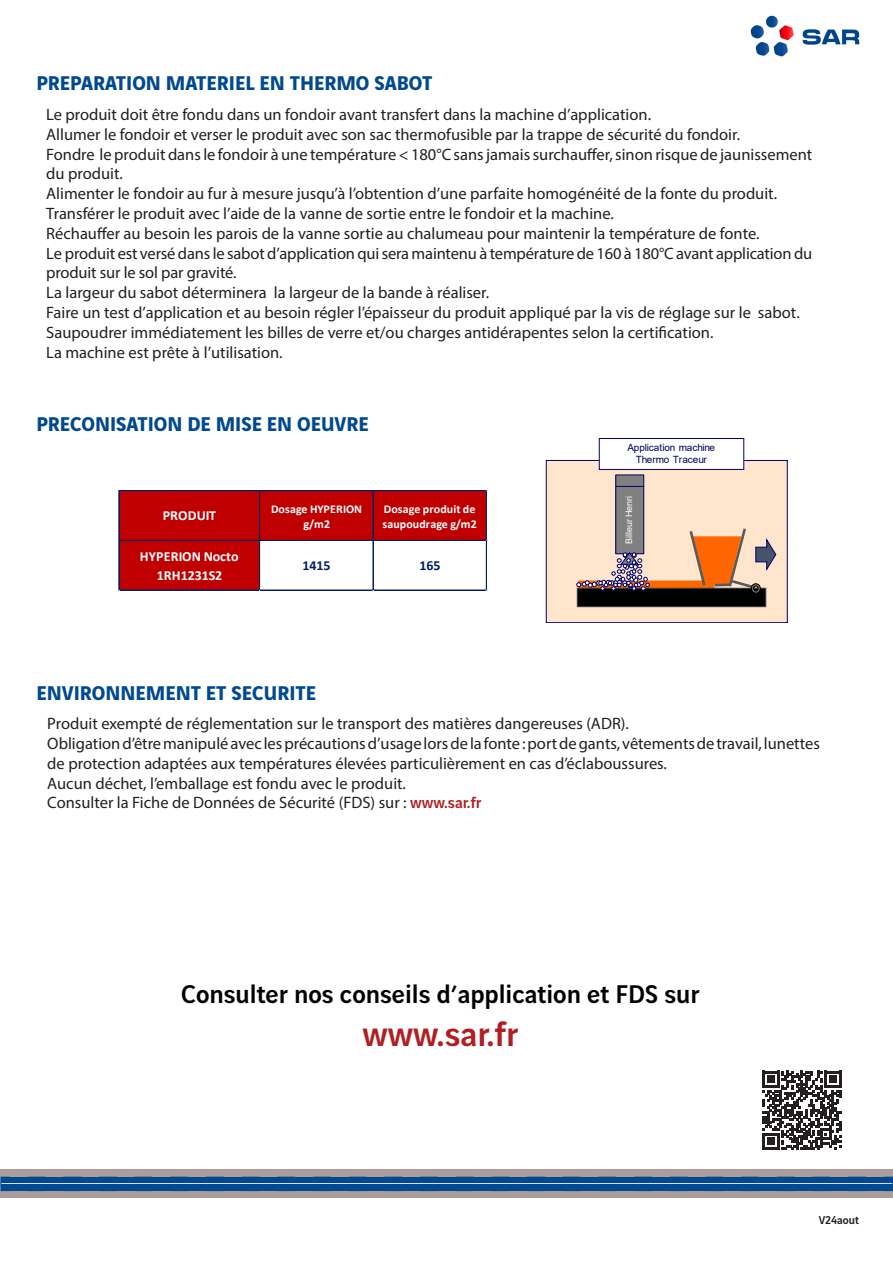
<style>
.page{position:relative;width:893px;height:1263px;background:#fff}
.page>*{position:absolute;margin:0;border:0;box-sizing:border-box;transform-origin:0 0}
.t1{font:500 36px "Vinci Sans";color:#b01f22}
.t2{font:500 27px "Vinci Sans";color:#000}
.t3{font:700 21px "Vinci Sans";color:#014990}
.t4{font:16.5px/19.8px "Myriad Pro";color:#231f20}
.t5{font:700 13.95px/18.3px "Calibri";letter-spacing:.005em;color:#fff;text-align:center}
.t6{font:700 13.95px "Calibri";letter-spacing:-.005em;color:#002060}
.t7{font:500 12px "Vinci Sans";color:#231f20}
.t8{font:700 11.85px/15.5px "Calibri";letter-spacing:.005em;color:#fff;text-align:center}
.t9{font:10.05px/12px "Arial";letter-spacing:-.005em;color:#006;text-align:center}
.t10{font:9px "Arial";color:#fff}
.s1{font-family:"Vinci Sans";font-weight:500;color:#b01f22}
</style>
<div class="page">
<svg style="left:763px;top:1071px;width:78px;height:78px"></svg>
<div style="left:0;top:1170px;width:893px;height:7px;background:#ab9e9b"></div>
<div style="left:0;top:1191px;width:893px;height:7px;background:#a99c98"></div>
<svg style="left:0;top:1176px;width:893px;height:16px;background:#215b94"></svg>
<div style="left:119px;top:491px;width:368px;height:50px;background:#c00000"></div>
<div style="left:119px;top:540px;width:141px;height:50px;background:#c00000"></div>
<hr style="left:119px;top:490px;width:368px;height:1px;background:#002060">
<hr style="left:119px;top:491px;width:368px;height:1px;background:#002060">
<hr style="left:119px;top:540px;width:368px;height:1px;background:#002060">
<hr style="left:119px;top:491px;width:1px;height:99px;background:#002060">
<hr style="left:259px;top:491px;width:1px;height:99px;background:#002060">
<hr style="left:260px;top:491px;width:1px;height:99px;background:#002060">
<hr style="left:373px;top:491px;width:1px;height:99px;background:#002060">
<hr style="left:119px;top:590px;width:368px;height:1px;background:#002060">
<hr style="left:486px;top:491px;width:1px;height:99px;background:#002060">
<div style="left:546px;top:460px;width:241px;height:163px;background:#ffe5cb"></div>
<div style="left:546px;top:460px;width:241px;height:163px;border:1px solid #006"></div>
<div style="left:577px;top:580px;width:138px;height:8px;background:#f60"></div>
<div style="left:577px;top:588px;width:189px;height:19px;background:#000"></div>
<div style="left:577px;top:588px;width:189px;height:19px;border:1px solid #474747"></div>
<svg style="left:688px;top:528px;width:89px;height:66px"></svg>
<div style="left:616px;top:486px;width:28px;height:68px;background:#808080"></div>
<div style="left:615px;top:486px;width:29px;height:68px;border:1px solid #006"></div>
<div style="left:616px;top:475px;width:28px;height:11px;background:#808080"></div>
<div style="left:615px;top:474px;width:29px;height:13px;border:1px solid #006"></div>
<svg style="left:576px;top:551px;width:74px;height:40px"></svg>
<div style="left:599px;top:438px;width:145px;height:31px;background:#fff"></div>
<div style="left:599px;top:438px;width:145px;height:32px;border:1px solid #006"></div>
<img style="left:750px;top:15px;width:110px;height:42px">
<p class="t3" style="left:36px;top:67px;width:398px">PREPARATION MATERIEL EN THERMO SABOT</p>
<p class="t4" style="left:46px;top:104px;width:606px">Le produit doit être fondu dans un fondoir avant transfert dans la machine d’application.</p>
<p class="t4" style="left:46px;top:124px;width:695px">Allumer le fondoir et verser le produit avec son sac thermofusible par la trappe de sécurité du fondoir.</p>
<p class="t4" style="left:46px;top:144px;width:767px">Fondre le produit dans le fondoir à une température &lt; 180°C sans jamais surchauffer, sinon risque de jaunissement du produit.</p>
<p class="t4" style="left:46px;top:184px;width:732px">Alimenter le fondoir au fur à mesure jusqu’à l’obtention d’une parfaite homogénéité de la fonte du produit.</p>
<p class="t4" style="left:46px;top:203px;width:569px">Transférer le produit avec l’aide de la vanne de sortie entre le fondoir et la machine.</p>
<p class="t4" style="left:46px;top:223px;width:715px">Réchauffer au besoin les parois de la vanne sortie au chalumeau pour maintenir la température de fonte.</p>
<p class="t4" style="left:46px;top:243px;width:767px">Le produit est versé dans le sabot d’application qui sera maintenu à température de 160 à 180°C avant application du produit sur le sol par gravité.</p>
<p class="t4" style="left:46px;top:283px;width:444px">La largeur du sabot déterminera la largeur de la bande à réaliser.</p>
<p class="t4" style="left:46px;top:302px;width:755px">Faire un test d’application et au besoin régler l’épaisseur du produit appliqué par la vis de réglage sur le sabot.</p>
<p class="t4" style="left:46px;top:322px;width:669px">Saupoudrer immédiatement les billes de verre et/ou charges antidérapentes selon la certification.</p>
<p class="t4" style="left:46px;top:342px;width:238px">La machine est prête à l’utilisation.</p>
<p class="t3" style="left:36px;top:407px;width:334px">PRECONISATION DE MISE EN OEUVRE</p>
<p class="t5" style="left:163px;top:506px;width:55px">PRODUIT</p>
<p class="t8" style="left:271px;top:501px;width:92px">Dosage HYPERION g/m2</p>
<p class="t8" style="left:382px;top:501px;width:96px;text-align:left">Dosage produit de saupoudrage g/m2</p>
<p class="t5" style="left:140px;top:547px;width:100px">HYPERION Nocto<br>1RH1231S2</p>
<p class="t6" style="left:303px;top:556px;width:30px">1415</p>
<p class="t6" style="left:419px;top:556px;width:23px">165</p>
<p class="t3" style="left:36px;top:677px;width:281px">ENVIRONNEMENT ET SECURITE</p>
<p class="t9" style="left:627px;top:442px;width:89px">Application machine<br>Thermo Traceur</p>
<p class="t10" style="left:623px;top:544px;width:50px;rotate:-90deg">Billeur Henri</p>
<p class="t4" style="left:47px;top:713px;width:583px">Produit exempté de réglementation sur le transport des matières dangereuses (ADR).</p>
<p class="t4" style="left:47px;top:733px;width:774px">Obligation d’être manipulé avec les précautions d’usage lors de la fonte : port de gants, vêtements de travail, lunettes de protection adaptées aux températures élevées particulièrement en cas d’éclaboussures.</p>
<p class="t4" style="left:47px;top:773px;width:360px">Aucun déchet, l’emballage est fondu avec le produit.</p>
<p class="t4" style="left:47px;top:793px;width:436px">Consulter la Fiche de Données de Sécurité (FDS) sur : <span class="s1">www.sar.fr</span></p>
<p class="t2" style="left:181px;top:973px;width:520px">Consulter nos conseils d’application et FDS sur</p>
<p class="t1" style="left:363px;top:1006px;width:157px">www.sar.fr</p>
<p class="t7" style="left:819px;top:1211px;width:42px">V24aout</p>
</div>
